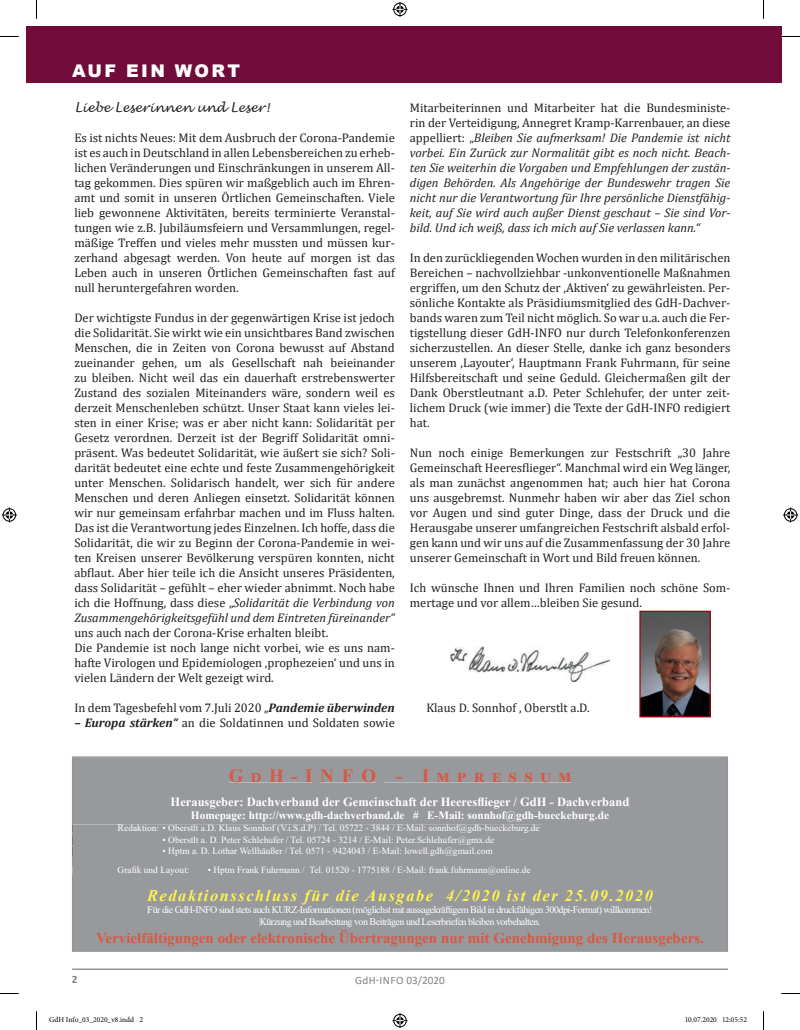
<style>
.page{position:relative;width:800px;height:1030px;background:#fff}
.page>*{position:absolute;margin:0;border:0;box-sizing:border-box;transform-origin:0 0}
.t1{font:700 18.75px "Times New Roman";letter-spacing:.4em;color:#d95842}
.t2{font:900 17.5px "Arial";letter-spacing:.135em;color:#fff}
.t3{font:italic 700 16.25px "Times New Roman";letter-spacing:.1em;color:#fff34f}
.t4{font:700 15px "Times New Roman";color:#d95842}
.t5{font:12.5px/15px "Cambria";color:#231f20;text-align:justify}
.t6{font:italic 12.5px/15px "Cambria";color:#231f20;text-align:justify}
.t7{font:700 12.5px "Times New Roman";color:#fff}
.t8{font:italic 12.5px "Lucida Handwriting";color:#231f20}
.t9{font:700 11.25px "Times New Roman";color:#fff}
.t10{font:11.25px "Calibri";letter-spacing:.02em;color:#808285}
.t11{font:700 11.25px "Calibri";color:#808285}
.t12{font:10px/12px "Times New Roman";letter-spacing:-.05em;color:#fff;text-align:center}
.t13{font:9.38px/11.2px "Times New Roman";color:#fff;text-align:center}
.t14{font:7.5px "Minion Pro";color:#000}
.s1{font-style:italic}
.s2{font-weight:700;font-style:italic}
.s3{font-style:normal}
.s4{font-size:10px}
</style>
<div class="page">
<hr style="left:72px;top:968px;width:655px;height:1px;background:#636366">
<div style="left:26px;top:26px;width:755px;height:57px;background:#710b3a"></div>
<img style="left:641px;top:612px;width:67px;height:103px">
<div style="left:639px;top:610px;width:71px;height:107px;border:1px solid #9d070d"></div>
<div style="left:72px;top:757px;width:655px;height:194px;background:#97999c"></div>
<img style="left:450px;top:647px;width:159px;height:34px">
<svg style="left:0;top:36px;width:19px;height:1px"></svg>
<svg style="left:781px;top:36px;width:18px;height:1px"></svg>
<svg style="left:0;top:993px;width:19px;height:1px"></svg>
<svg style="left:781px;top:993px;width:18px;height:1px"></svg>
<svg style="left:36px;top:0;width:1px;height:19px"></svg>
<svg style="left:36px;top:1011px;width:1px;height:19px"></svg>
<svg style="left:763px;top:0;width:1px;height:19px"></svg>
<svg style="left:763px;top:1011px;width:1px;height:19px"></svg>
<svg style="left:392px;top:2px;width:15px;height:15px"></svg>
<svg style="left:392px;top:1013px;width:15px;height:15px"></svg>
<svg style="left:2px;top:507px;width:15px;height:15px"></svg>
<svg style="left:783px;top:507px;width:14px;height:15px"></svg>
<h2 class="t2" style="left:72px;top:65px;width:169px">AUF EIN WORT</h2>
<p class="t8" style="left:74px;top:101px;width:197px">Liebe Leserinnen und Leser!</p>
<p class="t5" style="left:74px;top:130px;width:322px">Es ist nichts Neues: Mit dem Ausbruch der Corona-Pandemie ist es auch in Deutschland in allen Lebensbereichen zu erheb&shy;lichen Veränderungen und Einschränkungen in unserem All&shy;tag gekommen. Dies spüren wir maßgeblich auch im Ehren&shy;amt und somit in unseren Örtlichen Gemeinschaften. Viele lieb gewonnene Aktivitäten, bereits terminierte Veranstal&shy;tungen wie z.B. Jubiläumsfeiern und Versammlungen, regel&shy;mäßige Treffen und vieles mehr mussten und müssen kur&shy;zerhand abgesagt werden. Von heute auf morgen ist das Leben auch in unseren Örtlichen Gemeinschaften fast auf null heruntergefahren worden.</p>
<p class="t5" style="left:74px;top:310px;width:322px">Der wichtigste Fundus in der gegenwärtigen Krise ist jedoch die Solidarität. Sie wirkt wie ein unsichtbares Band zwischen Menschen, die in Zeiten von Corona bewusst auf Abstand zueinander gehen, um als Gesellschaft nah beieinander zu bleiben. Nicht weil das ein dauerhaft erstrebenswerter Zustand des sozialen Miteinanders wäre, sondern weil es derzeit Menschenleben schützt. Unser Staat kann vieles lei&shy;sten in einer Krise; was er aber nicht kann: Solidarität per Gesetz verordnen. Derzeit ist der Begriff Solidarität omni&shy;präsent. Was bedeutet Solidarität, wie äußert sie sich? Soli&shy;darität bedeutet eine echte und feste Zusammengehörigkeit unter Menschen. Solidarisch handelt, wer sich für andere Menschen und deren Anliegen einsetzt. Solidarität können wir nur gemeinsam erfahrbar machen und im Fluss halten.<br>Das ist die Verantwortung jedes Einzelnen. Ich hoffe, dass die Solidarität, die wir zu Beginn der Corona-Pandemie in wei&shy;ten Kreisen unserer Bevölkerung verspüren konnten, nicht abflaut. Aber hier teile ich die Ansicht unseres Präsidenten, dass Solidarität – gefühlt – eher wieder abnimmt. Noch habe ich die Hoffnung, dass diese „<span class="s1">Solidarität die Verbindung von Zusammengehörigkeitsgefühl und dem Eintreten füreinander“</span></p>
<p class="t5" style="left:74px;top:625px;width:322px;text-align:left">uns auch nach der Corona-Krise erhalten bleibt.<br>Die Pandemie ist noch lange nicht vorbei, wie es uns nam&shy;hafte Virologen und Epidemiologen ‚prophezeien‘ und uns in vielen Ländern der Welt gezeigt wird.</p>
<p class="t5" style="left:74px;top:700px;width:322px">In dem Tagesbefehl vom 7.Juli 2020 „<span class="s2">Pandemie überwinden</span></p>
<p class="t5" style="left:74px;top:715px;width:322px"><span class="s2">– Europa stärken“</span> an die Soldatinnen und Soldaten sowie</p>
<p class="t6" style="left:410px;top:101px;width:322px"><span class="s3">Mitarbeiterinnen und Mitarbeiter hat die Bundesministe&shy;rin der Verteidigung, Annegret Kramp-Karrenbauer, an diese appelliert: „</span>Bleiben Sie aufmerksam! Die Pandemie ist nicht vorbei. Ein Zurück zur Normalität gibt es noch nicht. Beach&shy;ten Sie weiterhin die Vorgaben und Empfehlungen der zustän&shy;digen Behörden. Als Angehörige der Bundeswehr tragen Sie nicht nur die Verantwortung für Ihre persönliche Dienstfähig&shy;keit, auf Sie wird auch außer Dienst geschaut – Sie sind Vor&shy;bild. Und ich weiß, dass ich mich auf Sie verlassen kann.“</p>
<p class="t5" style="left:410px;top:250px;width:322px">In den zurückliegenden Wochen wurden in den militärischen Bereichen – nachvollziehbar -unkonventionelle Maßnahmen ergriffen, um den Schutz der ‚Aktiven‘ zu gewährleisten. Per&shy;sönliche Kontakte als Präsidiumsmitglied des GdH-Dachver&shy;bands waren zum Teil nicht möglich. So war u.a. auch die Fer&shy;tigstellung dieser GdH-INFO nur durch Telefonkonferenzen sicherzustellen. An dieser Stelle, danke ich ganz besonders unserem ‚Layouter‘, Hauptmann Frank Fuhrmann, für seine Hilfsbereitschaft und seine Geduld. Gleichermaßen gilt der Dank Oberstleutnant a.D. Peter Schlehufer, der unter zeit&shy;lichem Druck (wie immer) die Texte der GdH-INFO redigiert hat.</p>
<p class="t5" style="left:410px;top:445px;width:322px">Nun noch einige Bemerkungen zur Festschrift „30 Jahre Gemeinschaft Heeresflieger“. Manchmal wird ein Weg länger, als man zunächst angenommen hat; auch hier hat Corona uns ausgebremst. Nunmehr haben wir aber das Ziel schon vor Augen und sind guter Dinge, dass der Druck und die Herausgabe unserer umfangreichen Festschrift alsbald erfol&shy;gen kann und wir uns auf die Zusammenfassung der 30 Jahre unserer Gemeinschaft in Wort und Bild freuen können.</p>
<p class="t5" style="left:410px;top:580px;width:322px">Ich wünsche Ihnen und Ihren Familien noch schöne Som&shy;mertage und vor allem…bleiben Sie gesund.</p>
<p class="t5" style="left:426px;top:700px;width:165px">Klaus D. Sonnhof , Oberstlt a.D.</p>
<h1 class="t1" style="left:228px;top:762px;width:344px">GDH-INFO - IMPRESSUM</h1>
<p class="t7" style="left:170px;top:792px;width:460px">Herausgeber: Dachverband der Gemeinschaft der Heeresflieger / GdH - Dachverband</p>
<p class="t9" style="left:191px;top:807px;width:419px">Homepage: http://www.gdh-dachverband.de # E-Mail: sonnhof@gdh-bueckeburg.de</p>
<p class="t13" style="left:118px;top:823px;width:423px"><span class="s4">R</span>edaktion: ï Oberstlt a.D. Klaus Sonnhof (V.i.S.d.P) / Tel. 05722 - 3844 / E-Mail: sonnhof@gdh-bueckeburg.de ï Oberstlt a. D. Peter Schlehufer / Tel. 05724 - 3214 / E-Mail: Peter.Schlehufer@gmx.de<br>ï Hptm a. D. Lothar Wellhäußer / Tel. 0571 - 9424043 / E-Mail: lowell.gdh@gmail.com</p>
<p class="t13" style="left:118px;top:863px;width:73px">Grafik und Layout:</p>
<p class="t13" style="left:208px;top:863px;width:324px">• Hptm Frank Fuhrmann / Tel. 01520 - 1775188 / E-Mail: frank.fuhrmann@online.de</p>
<h3 class="t3" style="left:147px;top:890px;width:507px">Redaktionsschluss für die Ausgabe 4/2020 ist der 25.09.2020</h3>
<p class="t12" style="left:147px;top:903px;width:506px">Für die GdH-INFO sind stets auch KURZ-Informationen (möglichst mit aussagekräftigem Bild in druckfähigen 300dpi-Format) willkommen!<br>Kürzung und Bearbeitung von Beiträgen und Leserbriefen bleiben vorbehalten.</p>
<p class="t4" style="left:96px;top:927px;width:609px">Vervielfältigungen oder elektronische Übertragungen nur mit Genehmigung des Herausgebers.</p>
<p class="t11" style="left:72px;top:974px;width:7px">2</p>
<p class="t10" style="left:355px;top:973px;width:91px">GdH-INFO 03/2020</p>
<p class="t14" style="left:49px;top:1017px;width:95px">GdH Info_03_2020_v8.indd 2</p>
<p class="t14" style="left:684px;top:1017px;width:64px">10.07.2020 12:05:52</p>
</div>
